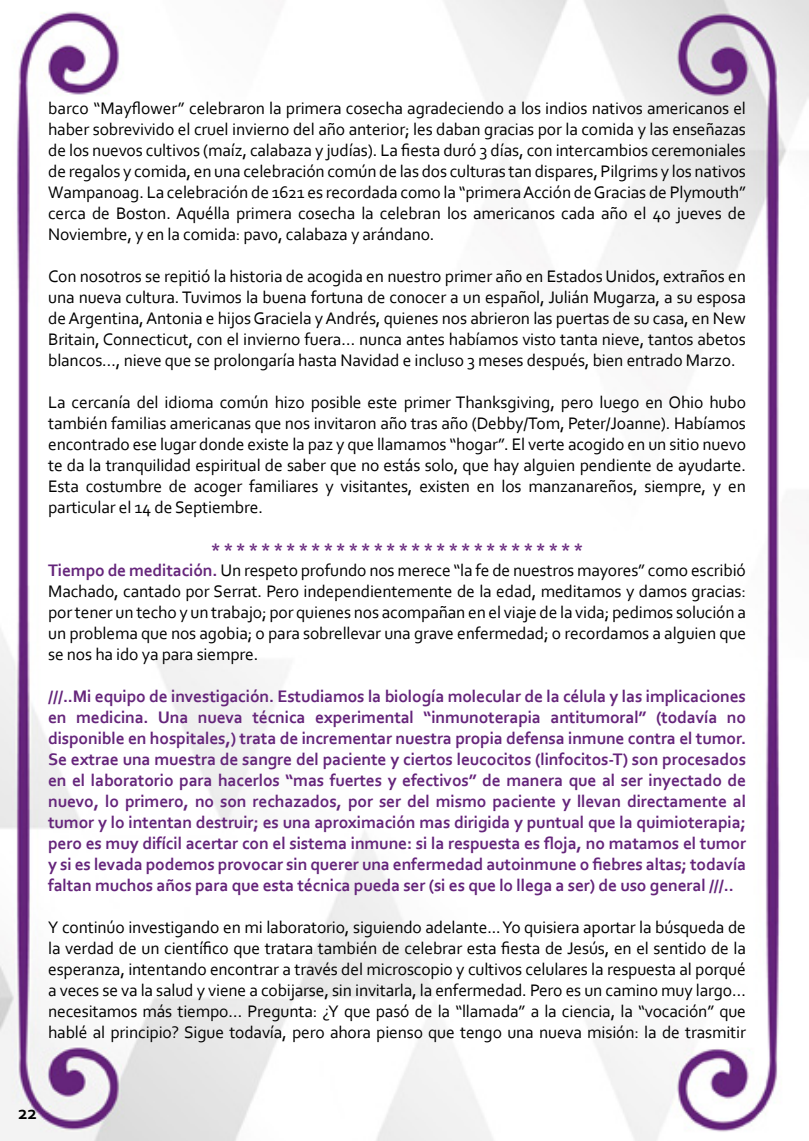
<style>
.page{position:relative;width:809px;height:1141px;background:#fff}
.page>*{position:absolute;margin:0;border:0;box-sizing:border-box;transform-origin:0 0}
.t1{font:700 19.25px "Corbel";color:#000}
.t2{font:17.5px/21px "Corbel";letter-spacing:-.01em;color:#000;text-align:justify}
.t3{font:700 17.5px/21px "Corbel";letter-spacing:-.01em;color:#65257b;text-align:justify}
.s1{font-weight:700;color:#65257b}
</style>
<div class="page">
<img style="left:0;top:0;width:809px;height:1141px">
<p class="t2" style="left:48px;top:97px;width:699px">barco “Mayflower” celebraron la primera cosecha agradeciendo a los indios nativos americanos el haber sobrevivido el cruel invierno del año anterior; les daban gracias por la comida y las enseñazas de los nuevos cultivos (maíz, calabaza y judías). La fiesta duró 3 días, con intercambios ceremoniales de regalos y comida, en una celebración común de las dos culturas tan dispares, Pilgrims y los nativos Wampanoag. La celebración de 1621 es recordada como la “primera Acción de Gracias de Plymouth” cerca de Boston. Aquélla primera cosecha la celebran los americanos cada año el 4o jueves de Noviembre, y en la comida: pavo, calabaza y arándano.</p>
<p class="t2" style="left:48px;top:265px;width:699px">Con nosotros se repitió la historia de acogida en nuestro primer año en Estados Unidos, extraños en una nueva cultura. Tuvimos la buena fortuna de conocer a un español, Julián Mugarza, a su esposa de Argentina, Antonia e hijos Graciela y Andrés, quienes nos abrieron las puertas de su casa, en New Britain, Connecticut, con el invierno fuera… nunca antes habíamos visto tanta nieve, tantos abetos blancos…, nieve que se prolongaría hasta Navidad e incluso 3 meses después, bien entrado Marzo.</p>
<p class="t2" style="left:48px;top:391px;width:699px">La cercanía del idioma común hizo posible este primer Thanksgiving, pero luego en Ohio hubo también familias americanas que nos invitaron año tras año (Debby/Tom, Peter/Joanne). Habíamos encontrado ese lugar donde existe la paz y que llamamos “hogar”. El verte acogido en un sitio nuevo te da la tranquilidad espiritual de saber que no estás solo, que hay alguien pendiente de ayudarte.<br>Esta costumbre de acoger familiares y visitantes, existen en los manzanareños, siempre, y en particular el 14 de Septiembre.</p>
<p class="t2" style="left:48px;top:538px;width:699px;text-align:left;text-indent:163px"><span class="s1">* * * * * * * * * * * * * * * * * * * * * * * * * * * * * *<br>Tiempo de meditación.</span> Un respeto profundo nos merece “la fe de nuestros mayores” como escribió Machado, cantado por Serrat. Pero independientemente de la edad, meditamos y damos gracias: por tener un techo y un trabajo; por quienes nos acompañan en el viaje de la vida; pedimos solución a un problema que nos agobia; o para sobrellevar una grave enfermedad; o recordamos a alguien que se nos ha ido ya para siempre.</p>
<p class="t3" style="left:48px;top:685px;width:699px">///..Mi equipo de investigación. Estudiamos la biología molecular de la célula y las implicaciones en medicina. Una nueva técnica experimental “inmunoterapia antitumoral” (todavía no disponible en hospitales,) trata de incrementar nuestra propia defensa inmune contra el tumor.<br>Se extrae una muestra de sangre del paciente y ciertos leucocitos (linfocitos-T) son procesados en el laboratorio para hacerlos “mas fuertes y efectivos” de manera que al ser inyectado de nuevo, lo primero, no son rechazados, por ser del mismo paciente y llevan directamente al tumor y lo intentan destruir; es una aproximación mas dirigida y puntual que la quimioterapia; pero es muy difícil acertar con el sistema inmune: si la respuesta es floja, no matamos el tumor y si es levada podemos provocar sin querer una enfermedad autoinmune o fiebres altas; todavía faltan muchos años para que esta técnica pueda ser (si es que lo llega a ser) de uso general ///..</p>
<p class="t2" style="left:48px;top:916px;width:699px">Y continúo investigando en mi laboratorio, siguiendo adelante... Yo quisiera aportar la búsqueda de la verdad de un científico que tratara también de celebrar esta fiesta de Jesús, en el sentido de la esperanza, intentando encontrar a través del microscopio y cultivos celulares la respuesta al porqué a veces se va la salud y viene a cobijarse, sin invitarla, la enfermedad. Pero es un camino muy largo… necesitamos más tiempo… Pregunta: ¿Y que pasó de la “llamada” a la ciencia, la “vocación” que hablé al principio? Sigue todavía, pero ahora pienso que tengo una nueva misión: la de trasmitir</p>
<p class="t1" style="left:18px;top:1100px;width:20px">22</p>
</div>
